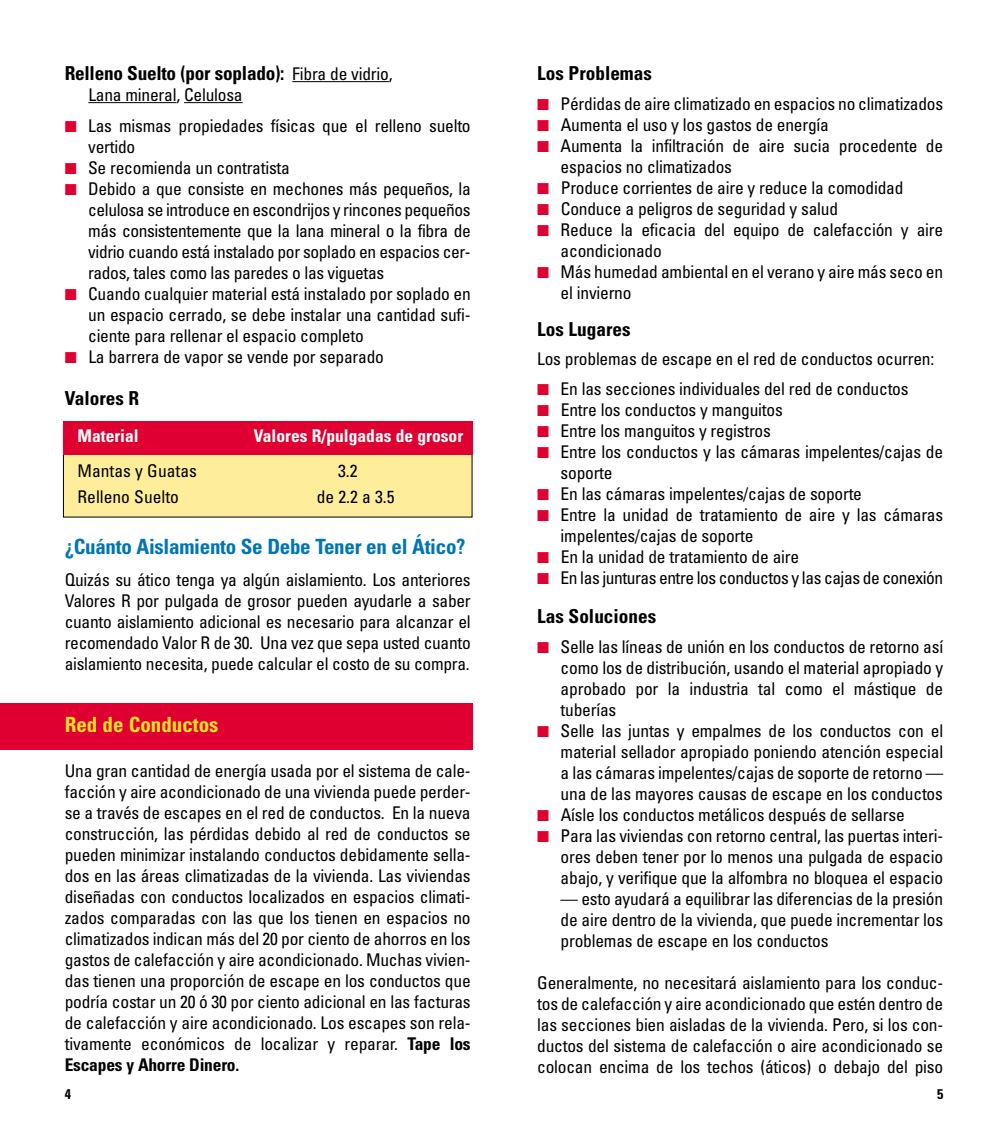
<style>
.page{position:relative;width:1008px;height:1134px;background:#fff}
.page>*{position:absolute;margin:0;border:0;box-sizing:border-box;transform-origin:0 0}
.t1{font:700 condensed 21px "Univers";letter-spacing:-.015em;color:#0075b4}
.t2{font:700 condensed 21px "Univers";color:#f8e125}
.t3{font:700 condensed 19.25px "Univers";color:#000}
.t4{font:condensed 17.5px/21px "Univers";letter-spacing:-.015em;color:#000;text-align:justify}
.t5{font:700 condensed 17.5px "Univers";color:#fff}
.t6{font:700 condensed 14px "Univers";color:#000}
.s1{font-weight:400;font-size:17.5px}
.s2{color:#df0031}
.s3{font-weight:700}
</style>
<div class="page">
<div style="left:0;top:704px;width:472px;height:46px;background:#df0031"></div>
<div style="left:63px;top:423px;width:409px;height:94px;background:#feed9b"></div>
<div style="left:63px;top:421px;width:409px;height:34px;background:#df0031"></div>
<hr style="left:292px;top:81px;width:97px;height:1px;background:#000">
<hr style="left:88px;top:102px;width:89px;height:1px;background:#000">
<hr style="left:184px;top:102px;width:59px;height:1px;background:#000">
<p class="t3" style="left:65px;top:66px;width:329px">Relleno Suelto (por soplado): <span class="s1">Fibra de vidrio,</span></p>
<p class="t4" style="left:88px;top:86px;width:156px">Lana mineral, Celulosa</p>
<p class="t4" style="left:88px;top:117px;width:384px;text-indent:-23px"><span class="s2">■</span> Las mismas propiedades físicas que el relleno suelto vertido</p>
<p class="t4" style="left:65px;top:159px;width:227px"><span class="s2">■</span> Se recomienda un contratista</p>
<p class="t4" style="left:88px;top:180px;width:384px;text-indent:-23px"><span class="s2">■</span> Debido a que consiste en mechones más pequeños, la celulosa se introduce en escondrijos y rincones pequeños más consistentemente que la lana mineral o la fibra de vidrio cuando está instalado por soplado en espacios cer&shy;rados, tales como las paredes o las viguetas</p>
<p class="t4" style="left:88px;top:285px;width:384px;text-indent:-23px"><span class="s2">■</span> Cuando cualquier material está instalado por soplado en un espacio cerrado, se debe instalar una cantidad sufi&shy;ciente para rellenar el espacio completo</p>
<p class="t4" style="left:65px;top:348px;width:321px"><span class="s2">■</span> La barrera de vapor se vende por separado</p>
<p class="t3" style="left:65px;top:392px;width:76px">Valores R</p>
<p class="t5" style="left:78px;top:429px;width:63px">Material</p>
<p class="t5" style="left:254px;top:429px;width:211px">Valores R/pulgadas de grosor</p>
<p class="t4" style="left:78px;top:462px;width:121px">Mantas y Guatas</p>
<p class="t4" style="left:338px;top:462px;width:21px">3.2</p>
<p class="t4" style="left:78px;top:488px;width:103px">Relleno Suelto</p>
<p class="t4" style="left:317px;top:488px;width:79px">de 2.2 a 3.5</p>
<p class="t1" style="left:65px;top:539px;width:402px">¿Cuánto Aislamiento Se Debe Tener en el Ático?</p>
<p class="t4" style="left:65px;top:570px;width:408px">Quizás su ático tenga ya algún aislamiento. Los anteriores Valores R por pulgada de grosor pueden ayudarle a saber cuanto aislamiento adicional es necesario para alcanzar el recomendado Valor R de 30. Una vez que sepa usted cuanto aislamiento necesita, puede calcular el costo de su compra.</p>
<p class="t3" style="left:537px;top:66px;width:116px">Los Problemas</p>
<p class="t4" style="left:537px;top:95px;width:407px"><span class="s2">■</span> Pérdidas de aire climatizado en espacios no climatizados</p>
<p class="t4" style="left:537px;top:116px;width:293px"><span class="s2">■</span> Aumenta el uso y los gastos de energía</p>
<p class="t4" style="left:561px;top:137px;width:384px;text-indent:-23px"><span class="s2">■</span> Aumenta la infiltración de aire sucia procedente de espacios no climatizados</p>
<p class="t4" style="left:537px;top:179px;width:368px"><span class="s2">■</span> Produce corrientes de aire y reduce la comodidad</p>
<p class="t4" style="left:537px;top:200px;width:302px"><span class="s2">■</span> Conduce a peligros de seguridad y salud</p>
<p class="t4" style="left:561px;top:221px;width:384px;text-indent:-23px"><span class="s2">■</span> Reduce la eficacia del equipo de calefacción y aire acondicionado</p>
<p class="t4" style="left:561px;top:263px;width:384px;text-indent:-23px"><span class="s2">■</span> Más humedad ambiental en el verano y aire más seco en el invierno</p>
<p class="t3" style="left:537px;top:322px;width:95px">Los Lugares</p>
<p class="t4" style="left:537px;top:350px;width:399px">Los problemas de escape en el red de conductos ocurren:</p>
<p class="t4" style="left:537px;top:380px;width:373px"><span class="s2">■</span> En las secciones individuales del red de conductos</p>
<p class="t4" style="left:537px;top:401px;width:247px"><span class="s2">■</span> Entre los conductos y manguitos</p>
<p class="t4" style="left:537px;top:422px;width:235px"><span class="s2">■</span> Entre los manguitos y registros</p>
<p class="t4" style="left:561px;top:443px;width:384px;text-indent:-23px"><span class="s2">■</span> Entre los conductos y las cámaras impelentes/cajas de soporte</p>
<p class="t4" style="left:537px;top:485px;width:326px"><span class="s2">■</span> En las cámaras impelentes/cajas de soporte</p>
<p class="t4" style="left:561px;top:506px;width:384px;text-indent:-23px"><span class="s2">■</span> Entre la unidad de tratamiento de aire y las cámaras impelentes/cajas de soporte</p>
<p class="t4" style="left:537px;top:548px;width:263px"><span class="s2">■</span> En la unidad de tratamiento de aire</p>
<p class="t4" style="left:537px;top:569px;width:407px"><span class="s2">■</span> En las junturas entre los conductos y las cajas de conexión</p>
<p class="t3" style="left:537px;top:610px;width:121px">Las Soluciones</p>
<p class="t4" style="left:561px;top:638px;width:384px;text-indent:-23px"><span class="s2">■</span> Selle las líneas de unión en los conductos de retorno así como los de distribución, usando el material apropiado y aprobado por la industria tal como el mástique de tuberías</p>
<p class="t4" style="left:561px;top:722px;width:384px;text-indent:-23px"><span class="s2">■</span> Selle las juntas y empalmes de los conductos con el material sellador apropiado poniendo atención especial a las cámaras impelentes/cajas de soporte de retorno — una de las mayores causas de escape en los conductos</p>
<p class="t4" style="left:537px;top:806px;width:369px"><span class="s2">■</span> Aísle los conductos metálicos después de sellarse</p>
<p class="t4" style="left:561px;top:827px;width:384px;text-indent:-23px"><span class="s2">■</span> Para las viviendas con retorno central, las puertas interi&shy;ores deben tener por lo menos una pulgada de espacio abajo, y verifique que la alfombra no bloquea el espacio</p>
<p class="t4" style="left:561px;top:890px;width:384px">— esto ayudará a equilibrar las diferencias de la presión de aire dentro de la vivienda, que puede incrementar los problemas de escape en los conductos</p>
<p class="t4" style="left:537px;top:974px;width:408px">Generalmente, no necesitará aislamiento para los conduc&shy;tos de calefacción y aire acondicionado que estén dentro de las secciones bien aisladas de la vivienda. Pero, si los con&shy;ductos del sistema de calefacción o aire acondicionado se colocan encima de los techos (áticos) o debajo del piso</p>
<p class="t2" style="left:65px;top:717px;width:155px">Red de Conductos</p>
<p class="t4" style="left:65px;top:762px;width:408px">Una gran cantidad de energía usada por el sistema de cale&shy;facción y aire acondicionado de una vivienda puede perder&shy;se a través de escapes en el red de conductos. En la nueva construcción, las pérdidas debido al red de conductos se pueden minimizar instalando conductos debidamente sella&shy;dos en las áreas climatizadas de la vivienda. Las viviendas diseñadas con conductos localizados en espacios climati&shy;zados comparadas con las que los tienen en espacios no climatizados indican más del 20 por ciento de ahorros en los gastos de calefacción y aire acondicionado. Muchas vivien&shy;das tienen una proporción de escape en los conductos que podría costar un 20 ó 30 por ciento adicional en las facturas de calefacción y aire acondicionado. Los escapes son rela&shy;tivamente económicos de localizar y reparar. <span class="s3">Tape los Escapes y Ahorre Dinero.</span></p>
<p class="t6" style="left:65px;top:1088px;width:8px">4</p>
<p class="t6" style="left:937px;top:1088px;width:8px">5</p>
</div>
